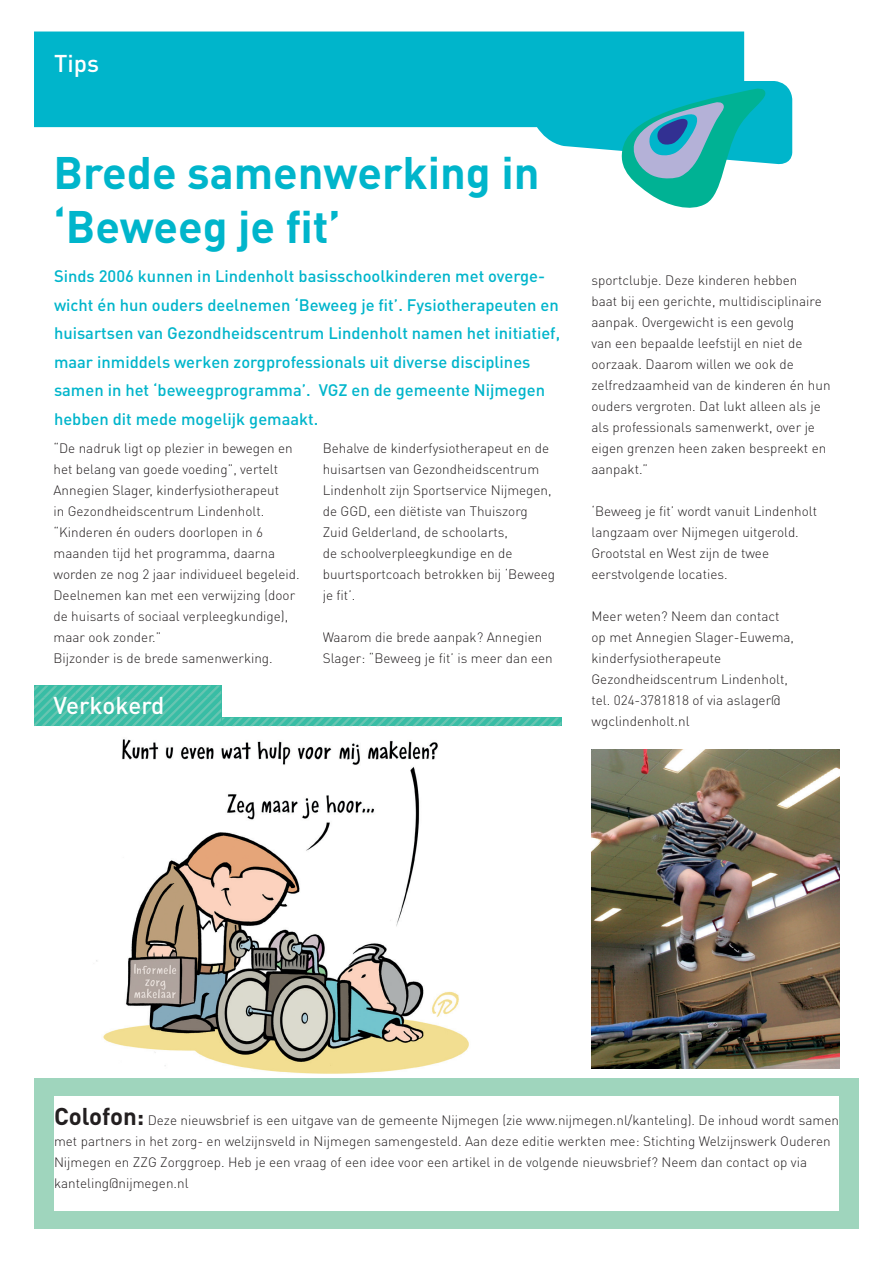
<style>
.page{position:relative;width:893px;height:1263px;background:#fff}
.page>*{position:absolute;margin:0;border:0;box-sizing:border-box;transform-origin:0 0}
.t1{font:700 45px/54px "DIN Pro";color:#00b5cb}
.t2{font:500 24px "DIN Pro";color:#fff}
.t3{font:500 16.5px/28.5px "DIN Pro";color:#00b5cb}
.t4{font:300 13.5px/21px "DIN Pro";color:#231f20}
.s1{font-weight:700;font-size:24px}
</style>
<div class="page">
<img style="left:96px;top:739px;width:373px;height:335px">
<div style="left:34px;top:1078px;width:825px;height:151px;background:#9fd5bd"></div>
<svg style="left:34px;top:32px;width:758px;height:133px;fill:#00b5cb"></svg>
<svg style="left:619px;top:87px;width:147px;height:121px"></svg>
<div style="left:54px;top:1096px;width:785px;height:115px;background:#fff"></div>
<svg style="left:34px;top:686px;width:527px;height:40px"></svg>
<img style="left:591px;top:749px;width:248px;height:319px">
<h2 class="t2" style="left:54px;top:47px;width:47px">Tips</h2>
<h1 class="t1" style="left:53px;top:144px;width:487px">Brede samenwerking in ‘Beweeg je fit’</h1>
<p class="t3" style="left:54px;top:261px;width:508px">Sinds 2006 kunnen in Lindenholt basisschoolkinderen met overge&shy;wicht én hun ouders deelnemen ‘Beweeg je fit’. Fysiotherapeuten en huisartsen van Gezondheidscentrum Lindenholt namen het initiatief, maar inmiddels werken zorgprofessionals uit diverse disciplines samen in het ‘beweegprogramma’. VGZ en de gemeente Nijmegen hebben dit mede mogelijk gemaakt.</p>
<p class="t4" style="left:53px;top:437px;width:248px">“De nadruk ligt op plezier in bewegen en het belang van goede voeding”, vertelt Annegien Slager, kinderfysiotherapeut<br>in Gezondheidscentrum Lindenholt. “Kinderen én ouders doorlopen in 6 maanden tijd het programma, daarna worden ze nog 2 jaar individueel begeleid.<br>Deelnemen kan met een verwijzing (door de huisarts of sociaal verpleegkundige), maar ook zonder.”<br>Bijzonder is de brede samenwerking.</p>
<p class="t4" style="left:323px;top:437px;width:234px">Behalve de kinderfysiotherapeut en de huisartsen van Gezondheidscentrum Lindenholt zijn Sportservice Nijmegen, de GGD, een diëtiste van Thuiszorg Zuid Gelderland, de schoolarts,<br>de schoolverpleegkundige en de buurtsportcoach betrokken bij ‘Beweeg je fit’.</p>
<p class="t4" style="left:323px;top:626px;width:232px">Waarom die brede aanpak? Annegien<br>Slager: “Beweeg je fit’ is meer dan een</p>
<h2 class="t2" style="left:53px;top:689px;width:112px">Verkokerd</h2>
<p class="t4" style="left:591px;top:269px;width:241px">sportclubje. Deze kinderen hebben<br>baat bij een gerichte, multidisciplinaire aanpak. Overgewicht is een gevolg<br>van een bepaalde leefstijl en niet de oorzaak. Daarom willen we ook de zelfredzaamheid van de kinderen én hun ouders vergroten. Dat lukt alleen als je als professionals samenwerkt, over je eigen grenzen heen zaken bespreekt en aanpakt.”</p>
<p class="t4" style="left:591px;top:500px;width:227px">‘Beweeg je fit’ wordt vanuit Lindenholt langzaam over Nijmegen uitgerold.<br>Grootstal en West zijn de twee eerstvolgende locaties.</p>
<p class="t4" style="left:591px;top:605px;width:204px">Meer weten? Neem dan contact op met Annegien Slager-Euwema, kinderfysiotherapeute<br>Gezondheidscentrum Lindenholt, tel. 024-3781818 of via aslager@ wgclindenholt.nl</p>
<p class="t4" style="left:54px;top:1109px;width:786px"><span class="s1">Colofon:</span> Deze nieuwsbrief is een uitgave van de gemeente Nijmegen (zie www.nijmegen.nl/kanteling). De inhoud wordt samen met partners in het zorg- en welzijnsveld in Nijmegen samengesteld. Aan deze editie werkten mee: Stichting Welzijnswerk Ouderen Nijmegen en ZZG Zorggroep. Heb je een vraag of een idee voor een artikel in de volgende nieuwsbrief? Neem dan contact op via kanteling@nijmegen.nl</p>
</div>
